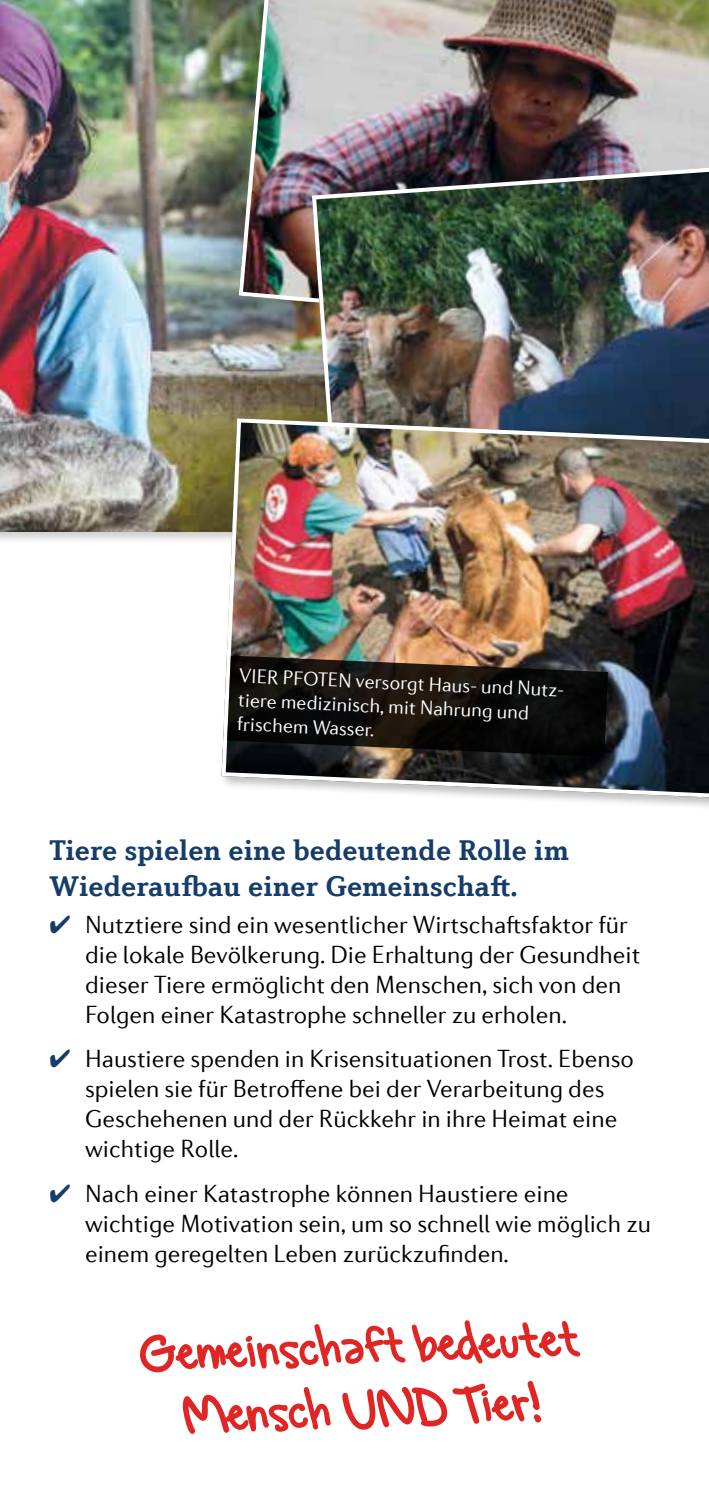
<style>
.page{position:relative;width:709px;height:1489px;background:#fff}
.page>*{position:absolute;margin:0;border:0;box-sizing:border-box;transform-origin:0 0}
.t1{font:60px/62.5px "Gregs Hand";color:#df2625;text-align:center}
.t2{font:700 30px/36px "Diverda Serif Com";color:#153c6b}
.t3{font:300 25px/30px "Diverda Sans Com";color:#000}
.t4{font:300 20px/24.5px "Diverda Sans Com";color:#fff}
.s1{color:#153c6b}
</style>
<div class="page">
<img style="left:0;top:0;width:310px;height:531px">
<img style="left:236px;top:0;width:473px;height:343px">
<img style="left:310px;top:157px;width:399px;height:258px">
<div style="left:219px;top:415px;width:490px;height:395px;background:#000;opacity:.25"></div>
<img style="left:219px;top:416px;width:490px;height:384px">
<svg style="left:227px;top:655px;width:381px;height:102px;background:#1d1915"></svg>
<p class="t4" style="left:240px;top:661px;width:330px;rotate:3deg">VIER PFOTEN versorgt Haus- und Nutz&shy;tiere medizinisch, mit Nahrung und frischem Wasser.</p>
<p class="t2" style="left:50px;top:831px;width:521px">Tiere spielen eine bedeutende Rolle im<br>Wiederaufbau einer Gemeinschaft.</p>
<p class="t3" style="left:85px;top:909px;width:557px;text-indent:-35px"><span class="s1">✔</span> Nutztiere sind ein wesentlicher Wirtschaftsfaktor für die lokale Bevölkerung. Die Erhaltung der Gesundheit dieser Tiere ermöglicht den Menschen, sich von den Folgen einer Katastrophe schneller zu erholen.</p>
<p class="t3" style="left:85px;top:1043px;width:550px;text-indent:-35px"><span class="s1">✔</span> Haustiere spenden in Krisensituationen Trost. Ebenso spielen sie für Betroffene bei der Verarbeitung des Geschehenen und der Rückkehr in ihre Heimat eine wichtige Rolle.</p>
<p class="t3" style="left:85px;top:1177px;width:567px;text-indent:-35px"><span class="s1">✔</span> Nach einer Katastrophe können Haustiere eine wichtige Motivation sein, um so schnell wie möglich zu einem geregelten Leben zurückzufinden.</p>
<h1 class="t1" style="left:138px;top:1317px;width:440px;rotate:-2deg">Gemeinschaft bedeutet<br>Mensch UND Tier!</h1>
</div>
